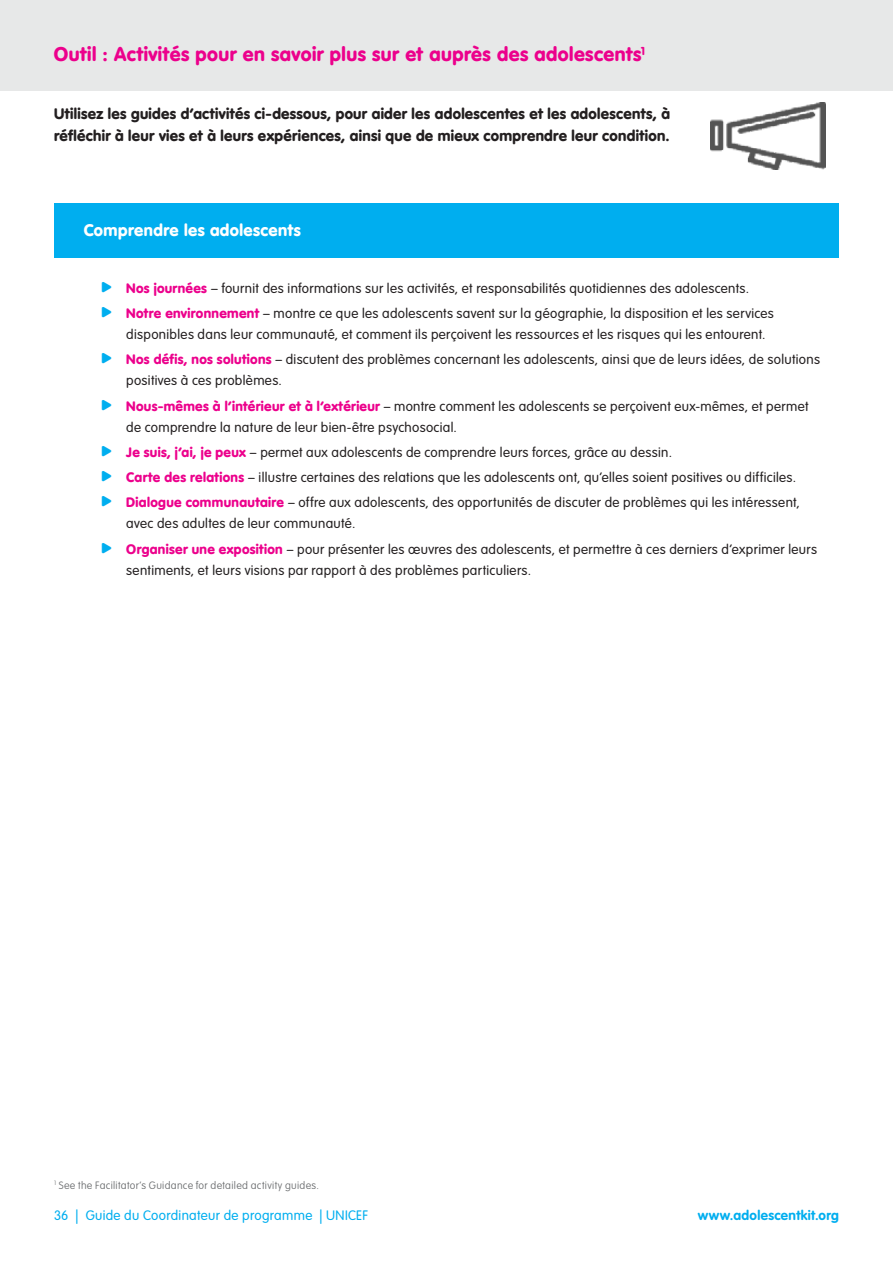
<style>
.page{position:relative;width:893px;height:1263px;background:#fff}
.page>*{position:absolute;margin:0;border:0;box-sizing:border-box;transform-origin:0 0}
.t1{font:900 19.5px "VAG Rounded";letter-spacing:.025em;color:#ec008c}
.t2{font:900 16.5px "VAG Rounded";letter-spacing:.025em;color:#fff}
.t3{font:900 15px/22.5px "VAG Rounded";letter-spacing:.02em;color:#231f20}
.t4{font:300 13.5px/21px "VAG Rounded";letter-spacing:.025em;color:#231f20}
.t5{font:300 13.5px "VAG Rounded";letter-spacing:.025em;color:#00aeef}
.t6{font:700 13.5px "VAG Rounded";letter-spacing:.025em;color:#00aeef}
.t7{font:100 10.5px "VAG Rounded";letter-spacing:.03em;color:#6d6f71}
.s1{color:#00aeef}
.s2{font-weight:900;color:#ec008c}
</style>
<div class="page">
<div style="left:0;top:0;width:893px;height:91px;background:#e7e8e8"></div>
<div style="left:54px;top:203px;width:785px;height:54px;background:#00aeef"></div>
<img style="left:711px;top:103px;width:115px;height:67px">
<h1 class="t1" style="left:54px;top:42px;width:593px">Outil : Activités pour en savoir plus sur et auprès des adolescents<sup>1</sup></h1>
<p class="t3" style="left:54px;top:103px;width:617px">Utilisez les guides d’activités ci-dessous, pour aider les adolescentes et les adolescents, à réfléchir à leur vies et à leurs expériences, ainsi que de mieux comprendre leur condition.</p>
<p class="t2" style="left:84px;top:220px;width:219px">Comprendre les adolescents</p>
<p class="t4" style="left:101px;top:278px;width:650px"><span class="s1">•</span> <span class="s2">Nos journées</span> – fournit des informations sur les activités, et responsabilités quotidiennes des adolescents.</p>
<p class="t4" style="left:126px;top:303px;width:649px;text-indent:-26px"><span class="s1">•</span> <span class="s2">Notre environnement</span> – montre ce que les adolescents savent sur la géographie, la disposition et les services disponibles dans leur communauté, et comment ils perçoivent les ressources et les risques qui les entourent.</p>
<p class="t4" style="left:126px;top:350px;width:695px;text-indent:-26px"><span class="s1">•</span> <span class="s2">Nos défis, nos solutions</span> – discutent des problèmes concernant les adolescents, ainsi que de leurs idées, de solutions positives à ces problèmes.</p>
<p class="t4" style="left:126px;top:396px;width:684px;text-indent:-26px"><span class="s1">•</span> <span class="s2">Nous-mêmes à l’intérieur et à l’extérieur</span> – montre comment les adolescents se perçoivent eux-mêmes, et permet de comprendre la nature de leur bien-être psychosocial.</p>
<p class="t4" style="left:101px;top:442px;width:573px"><span class="s1">•</span> <span class="s2">Je suis, j’ai, je peux</span> – permet aux adolescents de comprendre leurs forces, grâce au dessin.</p>
<p class="t4" style="left:101px;top:467px;width:697px"><span class="s1">•</span> <span class="s2">Carte des relations</span> – illustre certaines des relations que les adolescents ont, qu’elles soient positives ou difficiles.</p>
<p class="t4" style="left:126px;top:493px;width:675px;text-indent:-26px"><span class="s1">•</span> <span class="s2">Dialogue communautaire</span> – offre aux adolescents, des opportunités de discuter de problèmes qui les intéressent, avec des adultes de leur communauté.</p>
<p class="t4" style="left:126px;top:539px;width:692px;text-indent:-26px"><span class="s1">•</span> <span class="s2">Organiser une exposition</span> – pour présenter les œuvres des adolescents, et permettre à ces derniers d’exprimer leurs sentiments, et leurs visions par rapport à des problèmes particuliers.</p>
<p class="t7" style="left:54px;top:1179px;width:267px"><sup>1</sup> See the Facilitator’s Guidance for detailed activity guides.</p>
<p class="t5" style="left:54px;top:1208px;width:315px">36 | Guide du Coordinateur de programme | UNICEF</p>
<p class="t6" style="left:698px;top:1207px;width:143px">www.adolescentkit.org</p>
</div>
